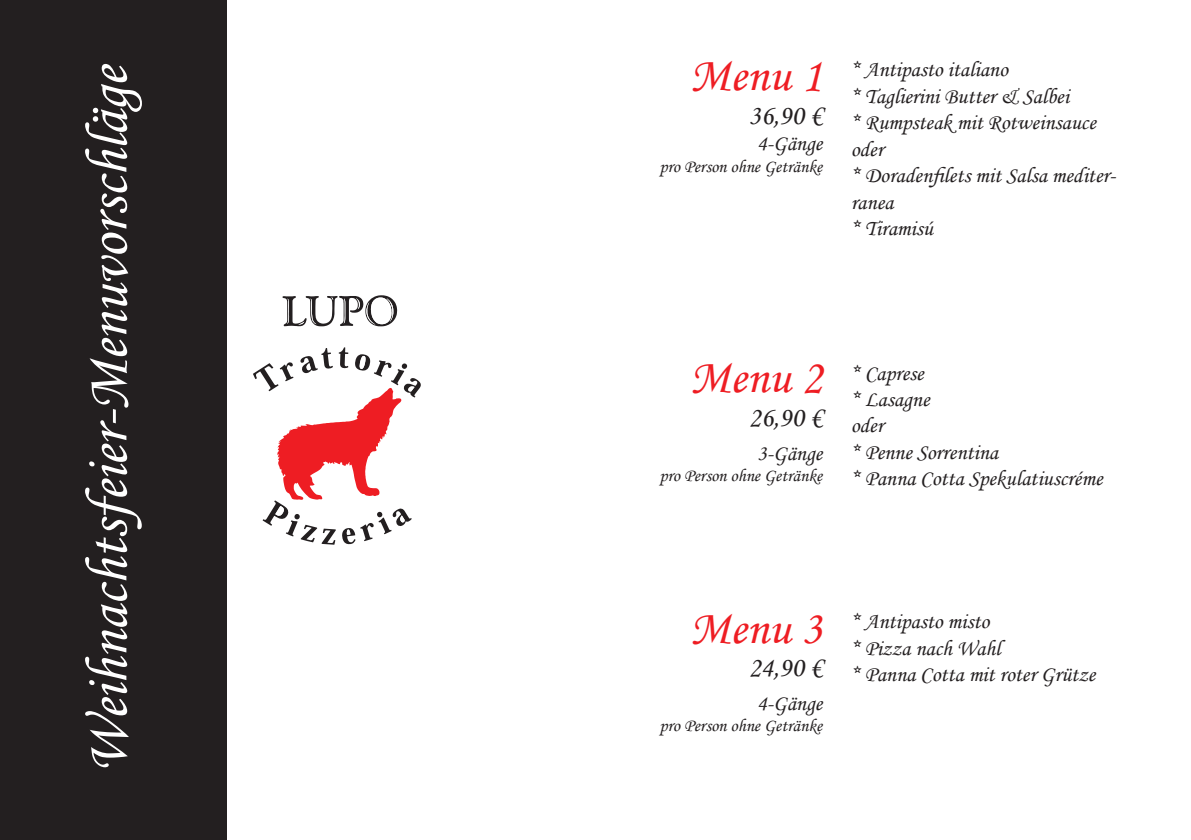
<style>
.page{position:relative;width:1191px;height:840px;background:#fff}
.page>*{position:absolute;margin:0;border:0;box-sizing:border-box;transform-origin:0 0}
.t1{font:60px "Monotype Corsiva";color:#fff}
.t2{font:48px "Monotype Corsiva";color:#ee1d23}
.t3{font:28px "Monotype Corsiva";color:#231f20}
.t4{font:22px/26.4px "Monotype Corsiva";color:#231f20}
.t5{font:18px "Monotype Corsiva";color:#231f20}
</style>
<div class="page">
<svg style="left:282px;top:295px;width:115px;height:31px"></svg>
<svg style="left:253px;top:347px;width:168px;height:197px"></svg>
<div style="left:0;top:0;width:227px;height:839px;background:#231f20"></div>
<h1 class="t1" style="left:72px;top:772px;width:710px;rotate:-90deg">Weihnachtsfeier-Menuvorschläge</h1>
<h2 class="t2" style="left:690px;top:46px;width:134px">Menu 1</h2>
<p class="t3" style="left:748px;top:98px;width:75px">36,90 €</p>
<p class="t4" style="left:757px;top:130px;width:67px">4-Gänge</p>
<p class="t5" style="left:659px;top:155px;width:164px">pro Person ohne Getränke</p>
<h2 class="t2" style="left:690px;top:348px;width:134px">Menu 2</h2>
<p class="t3" style="left:748px;top:400px;width:75px">26,90 €</p>
<p class="t4" style="left:757px;top:439px;width:67px">3-Gänge</p>
<p class="t5" style="left:659px;top:464px;width:164px">pro Person ohne Getränke</p>
<h2 class="t2" style="left:690px;top:598px;width:134px">Menu 3</h2>
<p class="t3" style="left:748px;top:650px;width:75px">24,90 €</p>
<p class="t4" style="left:757px;top:689px;width:67px">4-Gänge</p>
<p class="t5" style="left:659px;top:714px;width:164px">pro Person ohne Getränke</p>
<p class="t4" style="left:850px;top:56px;width:267px">* Antipasto italiano<br>* Taglierini Butter &amp; Salbei<br>* Rumpsteak mit Rotweinsauce oder<br>* Doradenfilets mit Salsa mediter&shy;ranea<br>* Tiramisú</p>
<p class="t4" style="left:850px;top:359px;width:253px">* Caprese<br>* Lasagne<br>oder<br>* Penne Sorrentina<br>* Panna Cotta Spekulatiuscréme</p>
<p class="t4" style="left:850px;top:608px;width:246px">* Antipasto misto<br>* Pizza nach Wahl<br>* Panna Cotta mit roter Grütze</p>
</div>
